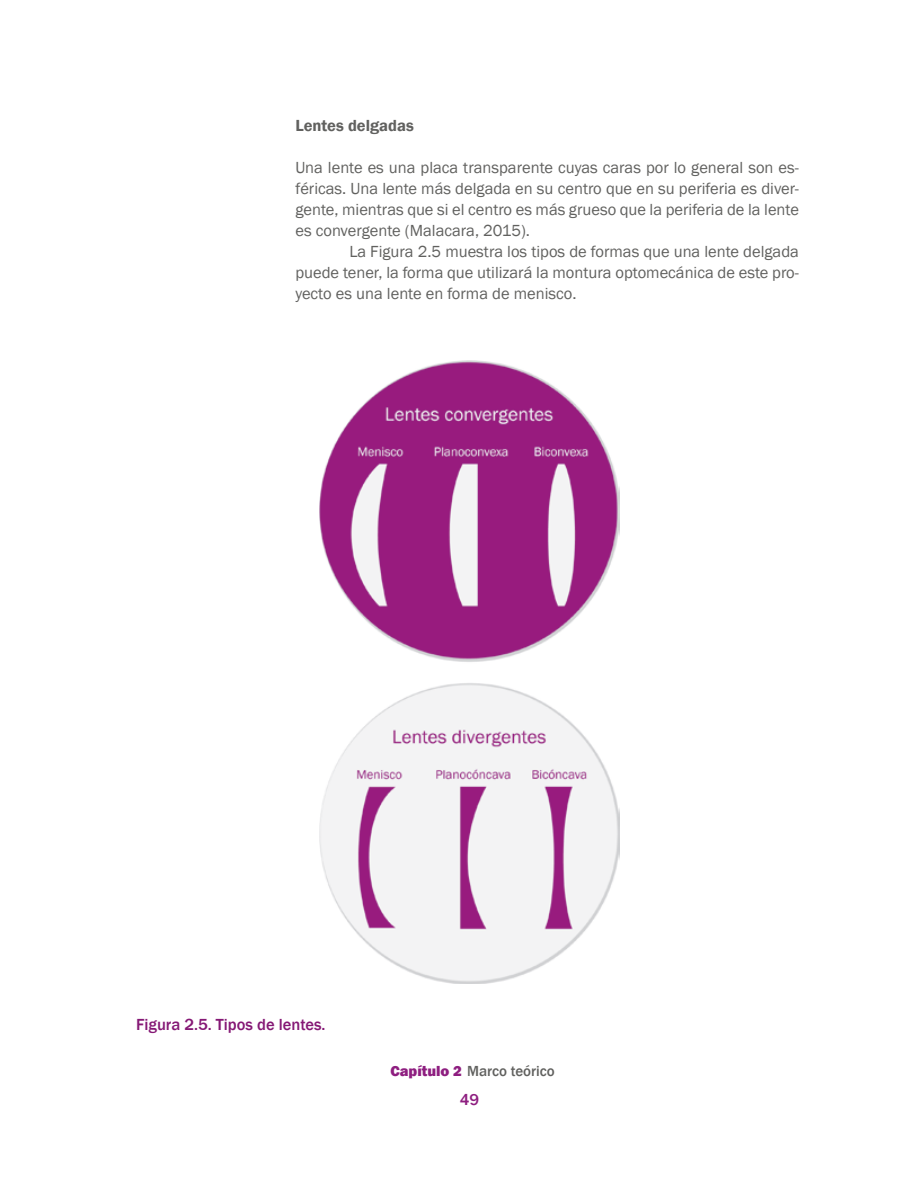
<style>
.page{position:relative;width:918px;height:1188px;background:#fff}
.page>*{position:absolute;margin:0;border:0;box-sizing:border-box;transform-origin:0 0}
.t1{font:16.5px/21px "Franklin Gothic";color:#61615f;text-align:justify}
.t2{font:500 16.5px "Franklin Gothic";color:#851875}
.t3{font:600 16.5px "Franklin Gothic";color:#61615f}
.t4{font:500 16.5px "Franklin Gothic";color:#8e1e80}
.t5{font:500 15px "Franklin Gothic";color:#61615f}
.s1{font-weight:800;color:#8e1e80}
</style>
<div class="page">
<img style="left:319px;top:360px;width:300px;height:623px">
<p class="t3" style="left:295px;top:115px;width:120px">Lentes delgadas</p>
<p class="t1" style="left:295px;top:157px;width:505px">Una lente es una placa transparente cuyas caras por lo general son es&shy;féricas. Una lente más delgada en su centro que en su periferia es diver&shy;gente, mientras que si el centro es más grueso que la periferia de la lente es convergente (Malacara, 2015).</p>
<p class="t1" style="left:295px;top:241px;width:505px;text-indent:54px">La Figura 2.5 muestra los tipos de formas que una lente delgada puede tener, la forma que utilizará la montura optomecánica de este pro&shy;yecto es una lente en forma de menisco.</p>
<p class="t2" style="left:136px;top:1015px;width:191px">Figura 2.5. Tipos de lentes.</p>
<p class="t5" style="left:390px;top:1062px;width:166px"><span class="s1">Capítulo 2</span> Marco teórico</p>
<p class="t4" style="left:460px;top:1089px;width:21px">49</p>
</div>
